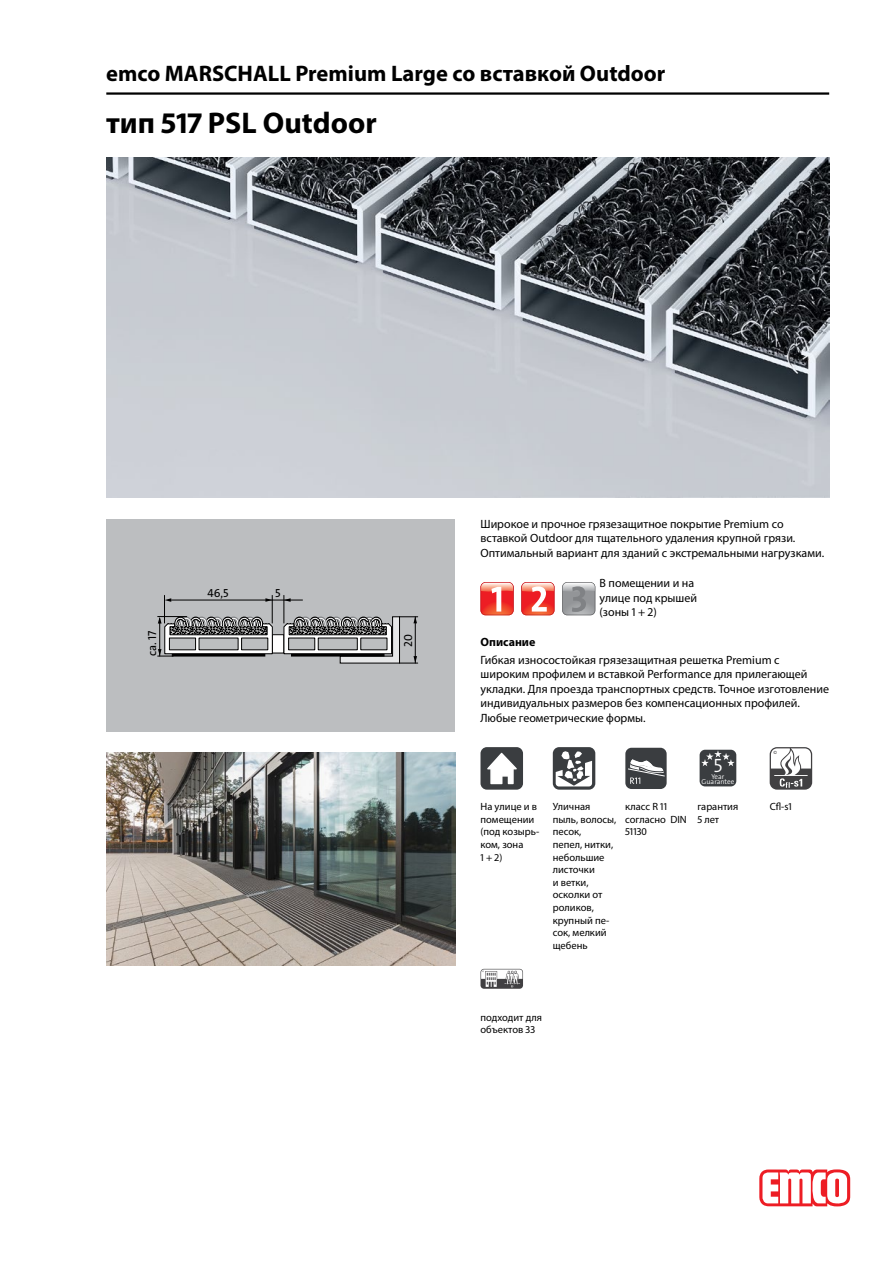
<style>
.page{position:relative;width:893px;height:1263px;background:#fff}
.page>*{position:absolute;margin:0;border:0;box-sizing:border-box;transform-origin:0 0}
.typ_bau{font:700 30px "Myriad Pro";color:#000}
.titel1_em_bau{font:700 22.5px "Myriad Pro";color:#000}
.BILDR{font:300 19.5px "The Sans Os F";color:#fff}
.fliesstext_bau{font:12px/14.4px "Myriad Pro";color:#000}
.Stoerer{font:12px/14.4px "Myriad Pro";color:#000}
.fliesstext_bold_bau{font:700 12px "Myriad Pro";color:#000}
.BILDR-2{font:11.7px "The Sans Os F";color:#000}
.mouseovertext_bau{font:10.5px/12.6px "Myriad Pro";color:#000}
.BILDR-3{font:300 7.05px/5.2px "The Sans Os F";color:#fff;text-align:center}
</style>
<div class="page">
<img style="left:106px;top:157px;width:723px;height:340px">
<hr style="left:106px;top:92px;width:723px;height:3px;background:#000">
<svg style="left:759px;top:1169px;width:91px;height:37px"></svg>
<div style="left:106px;top:519px;width:349px;height:212px;background:#bcbec0"></div>
<hr style="left:272px;top:600px;width:30px;height:1px;background:#000">
<div style="left:272px;top:635px;width:12px;height:18px;background:#fff"></div>
<svg style="left:158px;top:595px;width:115px;height:62px"></svg>
<svg style="left:283px;top:595px;width:135px;height:69px"></svg>
<img style="left:106px;top:753px;width:349px;height:212px">
<svg style="left:521px;top:582px;width:33px;height:33px"></svg>
<svg style="left:562px;top:582px;width:33px;height:33px"></svg>
<svg style="left:480px;top:582px;width:34px;height:33px"></svg>
<div style="left:480px;top:747px;width:43px;height:43px;background:#3a3d40;border-radius:6px"></div>
<svg style="left:487px;top:753px;width:30px;height:31px"></svg>
<svg style="left:553px;top:747px;width:42px;height:43px"></svg>
<svg style="left:556px;top:751px;width:36px;height:35px"></svg>
<div style="left:625px;top:748px;width:42px;height:41px;background:#3a3d40;border-radius:6px"></div>
<svg style="left:628px;top:759px;width:37px;height:25px"></svg>
<div style="left:700px;top:750px;width:36px;height:36px;background:#3a3d40;border-radius:5px"></div>
<svg style="left:701px;top:750px;width:34px;height:16px"></svg>
<svg style="left:770px;top:747px;width:42px;height:43px"></svg>
<svg style="left:480px;top:969px;width:43px;height:20px"></svg>
<p class="titel1_em_bau" style="left:106px;top:59px;width:561px">emco MARSCHALL Premium Large со вставкой Outdoor</p>
<p class="typ_bau" style="left:106px;top:103px;width:272px">тип 517 PSL Outdoor</p>
<p class="BILDR-2" style="left:208px;top:586px;width:23px">46,5</p>
<p class="BILDR-2" style="left:275px;top:586px;width:7px">5</p>
<p class="BILDR-2" style="left:145px;top:656px;width:27px;rotate:-90deg">ca. 17</p>
<p class="BILDR-2" style="left:401px;top:647px;width:14px;rotate:-90deg">20</p>
<p class="Stoerer" style="left:480px;top:516px;width:345px">Широкое и прочное грязезащитное покрытие Premium со вставкой Outdoor для тщательного удаления крупной грязи.<br>Оптимальный вариант для зданий с экстремальными нагрузками.</p>
<p class="fliesstext_bau" style="left:600px;top:576px;width:99px">В помещении и на улице под крышей (зоны 1 + 2)</p>
<p class="fliesstext_bold_bau" style="left:480px;top:635px;width:56px">Описание</p>
<p class="fliesstext_bau" style="left:480px;top:652px;width:350px">Гибкая износостойкая грязезащитная решетка Premium с широким профилем и вставкой Performance для прилегающей укладки. Для проезда транспортных средств. Точное изготовление индивидуальных размеров без компенсационных профилей.<br>Любые геометрические формы.</p>
<p class="mouseovertext_bau" style="left:480px;top:800px;width:60px">На улице и в помещении (под козырь&shy;ком, зона<br>1 + 2)</p>
<p class="mouseovertext_bau" style="left:553px;top:800px;width:65px">Уличная пыль, волосы, песок,<br>пепел, нитки, небольшие листочки<br>и ветки, осколки от роликов, крупный пе&shy;сок, мелкий щебень</p>
<p class="mouseovertext_bau" style="left:625px;top:800px;width:63px">класс R 11 согласно DIN<br>51130</p>
<p class="BILDR" style="left:713px;top:753px;width:10px">5</p>
<p class="BILDR-3" style="left:702px;top:774px;width:34px">Year<br>Guarantee</p>
<p class="mouseovertext_bau" style="left:697px;top:800px;width:43px">гарантия<br>5 лет</p>
<p class="mouseovertext_bau" style="left:770px;top:800px;width:24px">Cfl-s1</p>
<p class="mouseovertext_bau" style="left:480px;top:1011px;width:63px">подходит для объектов 33</p>
</div>
